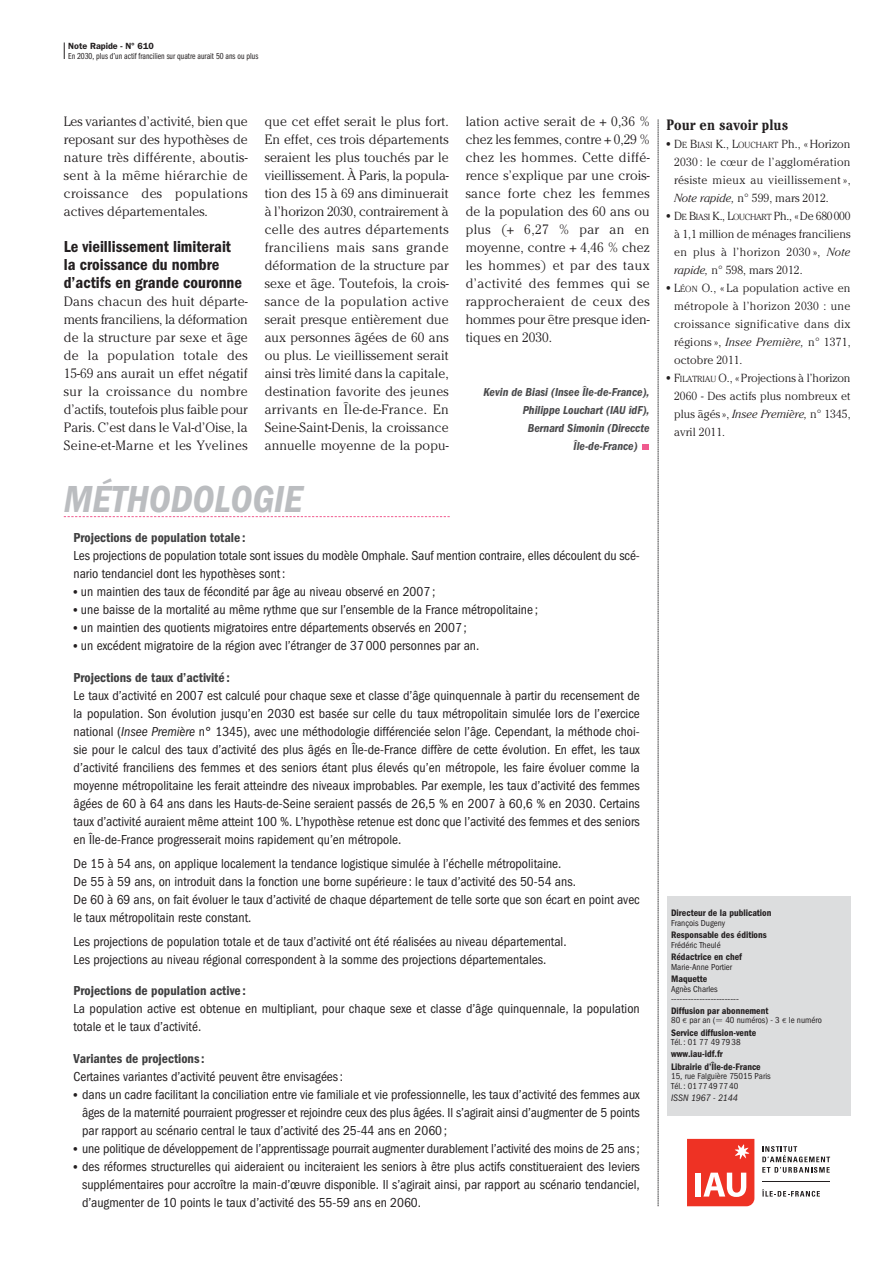
<style>
.page{position:relative;width:893px;height:1263px;background:#fff}
.page>*{position:absolute;margin:0;border:0;box-sizing:border-box;transform-origin:0 0}
.t1{font:italic 600 condensed 39px "Franklin Gothic";color:#bbbdc0}
.t2{font:600 condensed 16.5px/18px "Franklin Gothic";color:#231f20}
.t3{font:700 condensed 15px "Cheltenham";letter-spacing:.005em;color:#231f20}
.t4{font:condensed 13.5px/18px "Franklin Gothic";color:#231f20}
.t5{font:300 13.5px/18px "Cheltenham";letter-spacing:.005em;color:#231f20;text-align:justify}
.t6{font:600 condensed 13.5px "Franklin Gothic";color:#404041}
.t7{font:italic 600 condensed 12px "Franklin Gothic";color:#4c4c4e}
.t8{font:300 11.7px/18px "Cheltenham";letter-spacing:.005em;color:#231f20;text-align:justify}
.t9{font:600 condensed 9.75px/12.1px "Franklin Gothic";color:#231f20}
.t10{font:condensed 9.75px "Franklin Gothic";color:#231f20}
.t11{font:italic condensed 9.75px "Franklin Gothic";color:#231f20}
.t12{font:condensed 9px/9.8px "Franklin Gothic";color:#231f20}
.t13{font:9px "Franklin Gothic Book Cmpr";color:#231f20}
.t14{font:600 9px "Franklin Gothic";color:#231f20}
.s1{font-family:"Cheltenham";font-weight:900;font-stretch:normal;font-size:11.7px}
.s2{font-style:italic}
.s3{font-weight:900}
.s4{font-size:8.7px}
.s5{font-family:"Euro Sans ITC";font-stretch:normal;font-size:7.5px}
.s6{font-family:"Mathematical Pi Three";font-stretch:normal}
</style>
<div class="page">
<svg style="left:642px;top:444px;width:6px;height:6px"></svg>
<svg style="left:687px;top:1139px;width:67px;height:67px;background:#f0554a"></svg>
<hr style="left:762px;top:1181px;width:68px;height:1px;background:#231f20">
<svg style="left:762px;top:1146px;width:68px;height:27px"></svg>
<svg style="left:762px;top:1189px;width:58px;height:8px"></svg>
<svg style="left:658px;top:119px;width:1px;height:1087px"></svg>
<svg style="left:64px;top:43px;width:1px;height:16px"></svg>
<div style="left:666px;top:897px;width:184px;height:219px;background:#dcddde"></div>
<svg style="left:64px;top:516px;width:386px;height:1px"></svg>
<p class="t14" style="left:68px;top:43px;width:87px">Note Rapide - N° 610</p>
<p class="t13" style="left:68px;top:53px;width:191px">En 2030, plus d’un actif francilien sur quatre aurait 50 ans ou plus</p>
<p class="t5" style="left:64px;top:114px;width:185px">Les variantes d’activité, bien que reposant sur des hypothèses de nature très différente, aboutis&shy;sent à la même hiérarchie de croissance des populations actives départementales.</p>
<p class="t2" style="left:64px;top:239px;width:180px">Le vieillissement limiterait la croissance du nombre d’actifs en grande couronne</p>
<p class="t5" style="left:64px;top:294px;width:185px">Dans chacun des huit départe&shy;ments franciliens, la déformation de la structure par sexe et âge de la population totale des 15-69 ans aurait un effet négatif sur la croissance du nombre d’actifs, toutefois plus faible pour Paris. C’est dans le Val-d’Oise, la Seine-et-Marne et les Yvelines</p>
<p class="t5" style="left:265px;top:114px;width:185px">que cet effet serait le plus fort.<br>En effet, ces trois départements seraient les plus touchés par le vieillissement. À Paris, la popula&shy;tion des 15 à 69 ans diminuerait à l’horizon 2030, contrairement à celle des autres départements franciliens mais sans grande déformation de la structure par sexe et âge. Toutefois, la crois&shy;sance de la population active serait presque entièrement due aux personnes âgées de 60 ans ou plus. Le vieillissement serait ainsi très limité dans la capitale, destination favorite des jeunes arrivants en Île-de-France. En Seine-Saint-Denis, la croissance annuelle moyenne de la popu-</p>
<p class="t5" style="left:466px;top:114px;width:185px">lation active serait de + 0,36 % chez les femmes, contre + 0,29 % chez les hommes. Cette diffé&shy;rence s’explique par une crois&shy;sance forte chez les femmes de la population des 60 ans ou plus (+ 6,27 % par an en moyenne, contre + 4,46 % chez les hommes) et par des taux d’activité des femmes qui se rapprocheraient de ceux des hommes pour être presque iden&shy;tiques en 2030.</p>
<p class="t7" style="left:483px;top:388px;width:168px">Kevin de Biasi (Insee Île-de-France),</p>
<p class="t7" style="left:523px;top:406px;width:128px">Philippe Louchart (IAU îdF),</p>
<p class="t7" style="left:528px;top:424px;width:123px">Bernard Simonin (Direccte</p>
<p class="t7" style="left:573px;top:442px;width:65px">Île-de-France)</p>
<h1 class="t1" style="left:64px;top:486px;width:241px">MÉTHODOLOGIE</h1>
<p class="t6" style="left:74px;top:533px;width:173px">Projections de population totale :</p>
<p class="t4" style="left:74px;top:548px;width:568px">Les projections de population totale sont issues du modèle Omphale. Sauf mention contraire, elles découlent du scé&shy;nario tendanciel dont les hypothèses sont :</p>
<p class="t4" style="left:74px;top:584px;width:363px"><span class="s1">•</span> un maintien des taux de fécondité par âge au niveau observé en 2007 ;</p>
<p class="t4" style="left:74px;top:602px;width:466px"><span class="s1">•</span> une baisse de la mortalité au même rythme que sur l’ensemble de la France métropolitaine ;</p>
<p class="t4" style="left:74px;top:620px;width:395px"><span class="s1">•</span> un maintien des quotients migratoires entre départements observés en 2007 ;</p>
<p class="t4" style="left:74px;top:638px;width:407px"><span class="s1">•</span> un excédent migratoire de la région avec l’étranger de 37 000 personnes par an.</p>
<p class="t6" style="left:74px;top:673px;width:158px">Projections de taux d’activité :</p>
<p class="t4" style="left:74px;top:688px;width:568px;text-align:justify">Le taux d’activité en 2007 est calculé pour chaque sexe et classe d’âge quinquennale à partir du recensement de la population. Son évolution jusqu’en 2030 est basée sur celle du taux métropolitain simulée lors de l’exercice national (<span class="s2">Insee Première</span> n° 1345), avec une méthodologie différenciée selon l’âge. Cependant, la méthode choi&shy;sie pour le calcul des taux d’activité des plus âgés en Île-de-France diffère de cette évolution. En effet, les taux d’activité franciliens des femmes et des seniors étant plus élevés qu’en métropole, les faire évoluer comme la moyenne métropolitaine les ferait atteindre des niveaux improbables. Par exemple, les taux d’activité des femmes âgées de 60 à 64 ans dans les Hauts-de-Seine seraient passés de 26,5 % en 2007 à 60,6 % en 2030. Certains taux d’activité auraient même atteint 100 %. L’hypothèse retenue est donc que l’activité des femmes et des seniors en Île-de-France progresserait moins rapidement qu’en métropole.</p>
<p class="t4" style="left:74px;top:855px;width:568px">De 15 à 54 ans, on applique localement la tendance logistique simulée à l’échelle métropolitaine.<br>De 55 à 59 ans, on introduit dans la fonction une borne supérieure : le taux d’activité des 50-54 ans.<br>De 60 à 69 ans, on fait évoluer le taux d’activité de chaque département de telle sorte que son écart en point avec le taux métropolitain reste constant.</p>
<p class="t4" style="left:74px;top:933px;width:494px">Les projections de population totale et de taux d’activité ont été réalisées au niveau départemental.<br>Les projections au niveau régional correspondent à la somme des projections départementales.</p>
<p class="t6" style="left:74px;top:986px;width:174px">Projections de population active :</p>
<p class="t4" style="left:74px;top:1001px;width:568px">La population active est obtenue en multipliant, pour chaque sexe et classe d’âge quinquennale, la population totale et le taux d’activité.</p>
<p class="t6" style="left:74px;top:1054px;width:133px">Variantes de projections :</p>
<p class="t4" style="left:74px;top:1069px;width:271px">Certaines variantes d’activité peuvent être envisagées :</p>
<p class="t4" style="left:82px;top:1087px;width:559px;text-align:justify;text-indent:-9px"><span class="s1">•</span> dans un cadre facilitant la conciliation entre vie familiale et vie professionnelle, les taux d’activité des femmes aux âges de la maternité pourraient progresser et rejoindre ceux des plus âgées. Il s’agirait ainsi d’augmenter de 5 points par rapport au scénario central le taux d’activité des 25-44 ans en 2060 ;</p>
<p class="t4" style="left:74px;top:1141px;width:568px"><span class="s1">•</span> une politique de développement de l’apprentissage pourrait augmenter durablement l’activité des moins de 25 ans;</p>
<p class="t4" style="left:82px;top:1159px;width:559px;text-align:justify;text-indent:-9px"><span class="s1">•</span> des réformes structurelles qui aideraient ou inciteraient les seniors à être plus actifs constitueraient des leviers supplémentaires pour accroître la main-d’œuvre disponible. Il s’agirait ainsi, par rapport au scénario tendanciel, d’augmenter de 10 points le taux d’activité des 55-59 ans en 2060.</p>
<p class="t3" style="left:666px;top:119px;width:123px">Pour en savoir plus</p>
<p class="t8" style="left:674px;top:136px;width:178px;text-indent:-7px"><span class="s3">•</span> D<span class="s4">E</span> B<span class="s4">IASI</span> K., L<span class="s4">OUCHART</span> Ph., « Horizon 2030 : le cœur de l’agglomération résiste mieux au vieillissement », <span class="s2">Note rapide,</span> n° 599, mars 2012.</p>
<p class="t8" style="left:674px;top:208px;width:178px;text-indent:-7px"><span class="s3">•</span> D<span class="s4">E</span> B<span class="s4">IASI</span> K., L<span class="s4">OUCHART</span> Ph., «De 680000 à 1,1 million de ménages franciliens en plus à l’horizon 2030 », <span class="s2">Note rapide,</span> n° 598, mars 2012.</p>
<p class="t8" style="left:674px;top:280px;width:178px;text-indent:-7px"><span class="s3">•</span> L<span class="s4">ÉON</span> O., « La population active en métropole à l’horizon 2030 : une croissance significative dans dix régions », <span class="s2">Insee Première,</span> n° 1371, octobre 2011.</p>
<p class="t8" style="left:674px;top:370px;width:178px;text-indent:-7px"><span class="s3">•</span> F<span class="s4">ILATRIAU</span> O., «Projections à l’horizon 2060 - Des actifs plus nombreux et plus âgés », <span class="s2">Insee Première,</span> n° 1345, avril 2011.</p>
<p class="t9" style="left:671px;top:908px;width:102px">Directeur de la publication</p>
<p class="t12" style="left:671px;top:919px;width:56px">François Dugeny</p>
<p class="t9" style="left:671px;top:930px;width:97px">Responsable des éditions</p>
<p class="t12" style="left:671px;top:941px;width:51px">Frédéric Theulé</p>
<p class="t9" style="left:671px;top:952px;width:72px">Rédactrice en chef</p>
<p class="t12" style="left:671px;top:963px;width:63px">Marie-Anne Portier</p>
<p class="t9" style="left:671px;top:973px;width:38px">Maquette</p>
<p class="t12" style="left:671px;top:985px;width:48px">Agnès Charles</p>
<p class="t10" style="left:671px;top:996px;width:69px">------------------------</p>
<p class="t9" style="left:671px;top:1005px;width:99px">Diffusion par abonnement</p>
<p class="t12" style="left:671px;top:1016px;width:152px">80 <span class="s5">E</span> par an (<span class="s6">-</span> 40 numéros) - 3 <span class="s5">E</span> le numéro</p>
<p class="t9" style="left:671px;top:1027px;width:87px">Service diffusion-vente</p>
<p class="t12" style="left:671px;top:1038px;width:71px">Tél. : 01 77 49 79 38</p>
<p class="t9" style="left:671px;top:1049px;width:91px">www.iau-idf.fr<br>Librairie d’Île-de-France</p>
<p class="t12" style="left:671px;top:1072px;width:101px">15, rue Falguière 75015 Paris<br>Tél. : 01 77 49 77 40</p>
<p class="t11" style="left:671px;top:1095px;width:68px">ISSN 1967 - 2144</p>
</div>
